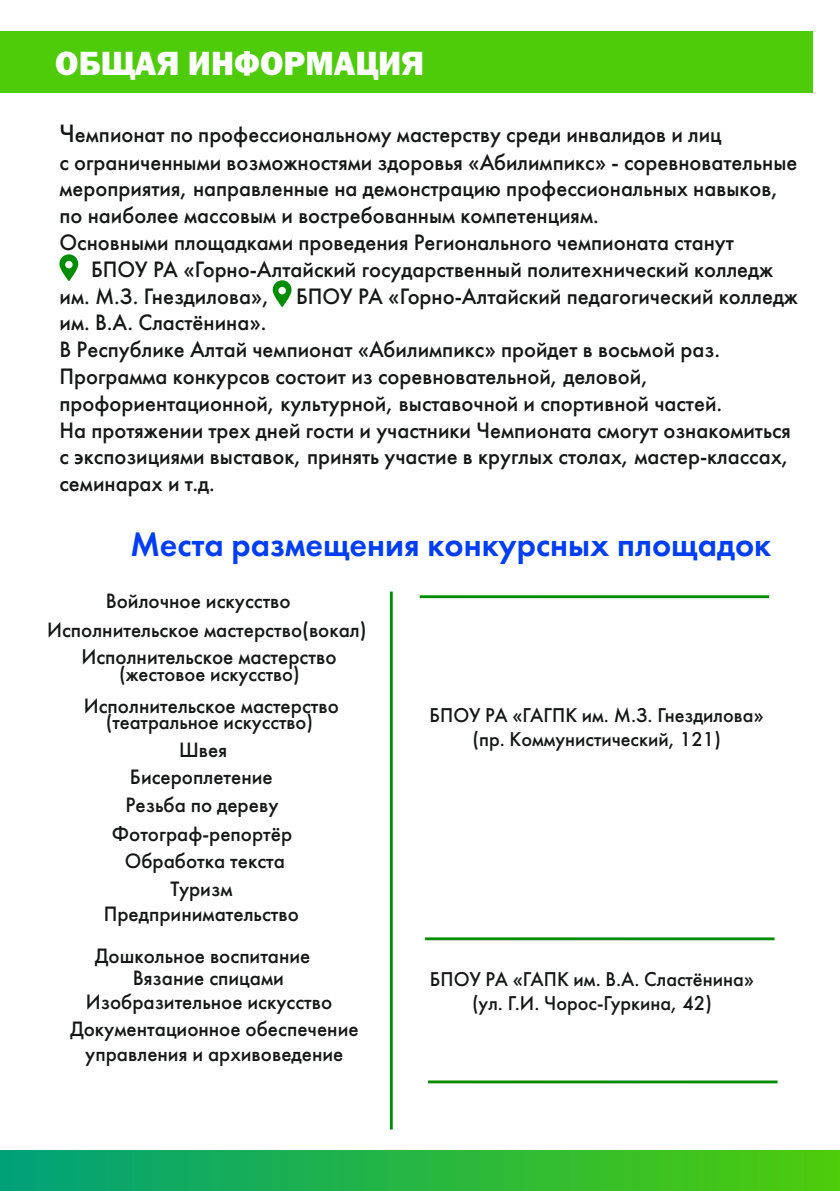
<style>
.page{position:relative;width:840px;height:1191px;background:#fff}
.page>*{position:absolute;margin:0;border:0;box-sizing:border-box;transform-origin:0 0}
.t1{font:34.8px "Futura Demi C";color:#003df7}
.t2{font:800 34.8px "Franklin Gothic";color:#fff}
.t3{font:23.2px/26.8px "Futura Medium C";color:#151616}
.t4{font:22px "Futura Medium C";color:#151616;scale:.95 1}
.t5{font:21.6px/28.4px "Futura Medium C";color:#151616;text-align:center}
.t6{font:21.2px "Futura Medium C";color:#151616}
.t7{font:20.8px/24px "Futura Medium C";color:#151616;text-align:center}
.s1{font-size:26px}
</style>
<div class="page">
<hr style="left:389px;top:591px;width:3px;height:538px;background:#008c00">
<hr style="left:425px;top:937px;width:349px;height:3px;background:#008c00">
<hr style="left:428px;top:1080px;width:349px;height:3px;background:#008c00">
<div style="left:0;top:31px;width:811px;height:62px;background:#4ecc0a"></div>
<div style="left:0;top:1150px;width:839px;height:41px;background:linear-gradient(to right,#00a179,#4dcc0b)"></div>
<svg style="left:272px;top:280px;width:19px;height:27px"></svg>
<svg style="left:59px;top:254px;width:19px;height:27px"></svg>
<hr style="left:419px;top:595px;width:349px;height:3px;background:#008c00">
<h1 class="t2" style="left:55px;top:50px;width:370px">ОБЩАЯ ИНФОРМАЦИЯ</h1>
<p class="t3" style="left:59px;top:123px;width:739px"><span class="s1">Ч</span>емпионат по профессиональному мастерству среди инвалидов и лиц<br>с ограниченными возможностями здоровья «Абилимпикс» - соревновательные мероприятия, направленные на демонстрацию профессиональных навыков, по наиболее массовым и востребованным компетенциям.<br>Основными площадками проведения Регионального чемпионата станут</p>
<p class="t3" style="left:59px;top:258px;width:739px;text-indent:32px">БПОУ РА «Горно-Алтайский государственный политехнический колледж им. М.З. Гнездилова», БПОУ РА «Горно-Алтайский педагогический колледж им. В.А. Сластёнина».<br>В Республике Алтай чемпионат «Абилимпикс» пройдет в восьмой раз.<br>Программа конкурсов состоит из соревновательной, деловой, профориентационной, культурной, выставочной и спортивной частей.<br>На протяжении трех дней гости и участники Чемпионата смогут ознакомиться с экспозициями выставок, принять участие в круглых столах, мастер-классах, семинарах и т.д.</p>
<h1 class="t1" style="left:130px;top:530px;width:642px">Места размещения конкурсных площадок</h1>
<p class="t5" style="left:47px;top:588px;width:321px;text-align:left;text-indent:59px">Войлочное искусство<br>Исполнительское мастерство(вокал)</p>
<p class="t6" style="left:119px;top:665px;width:182px">(жестовое искусство)</p>
<p class="t5" style="left:179px;top:686px;width:161px;line-height:43.6px;text-align:left;text-indent:-95px">Исполнительское мастерство<br>Швея</p>
<p class="t5" style="left:112px;top:764px;width:182px">Бисероплетение<br>Резьба по дереву<br>Фотограф-репортёр</p>
<p class="t5" style="left:125px;top:848px;width:161px;line-height:27.6px">Обработка текста<br>Туризм</p>
<p class="t5" style="left:95px;top:894px;width:217px;line-height:42.6px">Предпринимательство<br>Дошкольное воспитание</p>
<p class="t5" style="left:86px;top:967px;width:248px;line-height:24px">Вязание спицами<br>Изобразительное искусство</p>
<p class="t5" style="left:70px;top:1018px;width:290px;line-height:25px">Документационное обеспечение управления и архивоведение</p>
<p class="t4" style="left:81px;top:647px;width:270px">Исполнительское мастерство</p>
<p class="t7" style="left:429px;top:704px;width:335px">БПОУ РА «ГАГПК им. М.З. Гнездилова» (пр. Коммунистический, 121)</p>
<p class="t6" style="left:106px;top:713px;width:209px">(театральное искусство)</p>
<p class="t7" style="left:430px;top:968px;width:325px">БПОУ РА «ГАПК им. В.А. Сластёнина» (ул. Г.И. Чорос-Гуркина, 42)</p>
</div>
